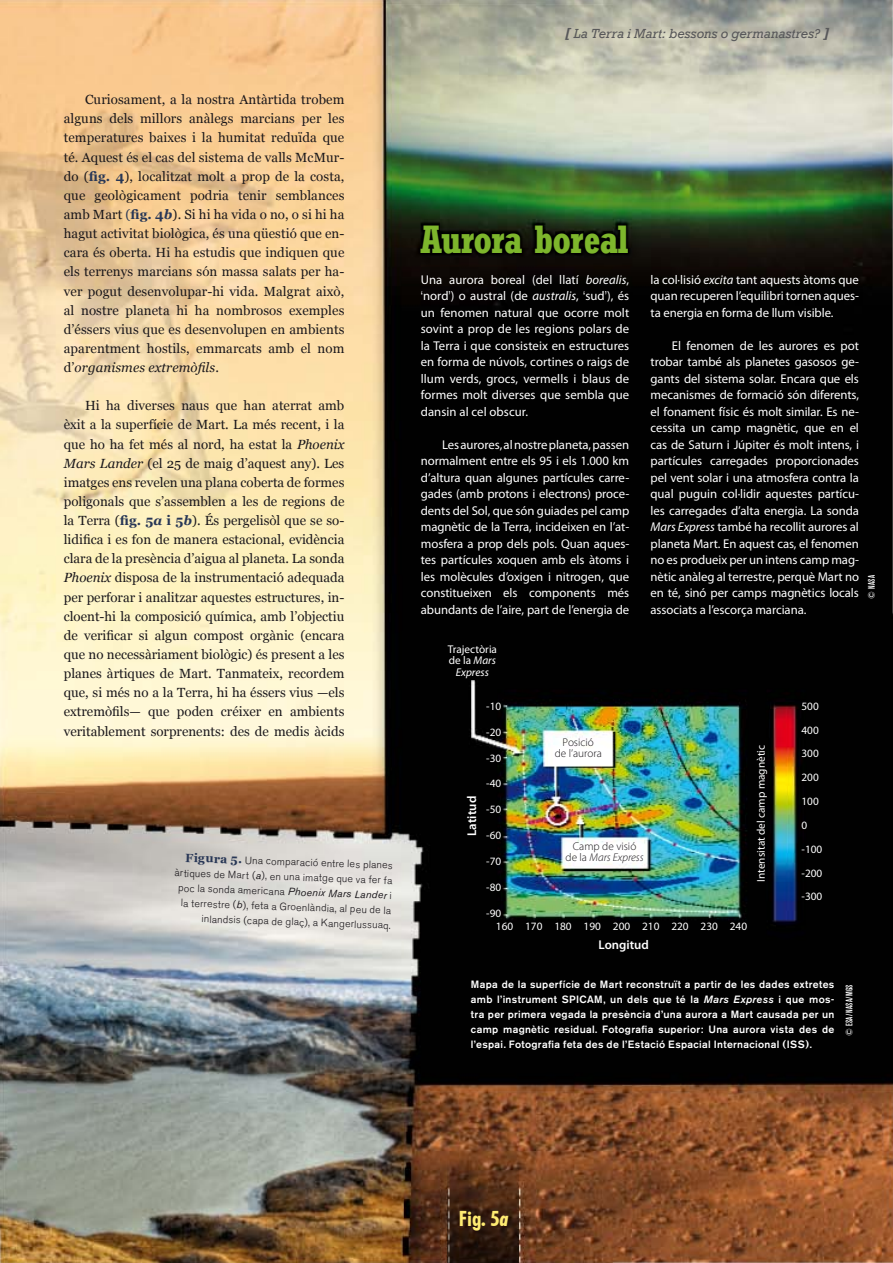
<style>
.page{position:relative;width:893px;height:1263px;background:#fff}
.page>*{position:absolute;margin:0;border:0;box-sizing:border-box;transform-origin:0 0}
.t1{font:700 condensed 39px "Rockwell";letter-spacing:-.02em;color:#7db62c}
.t2{font:700 condensed 21px "Futura BT";color:#ffec72}
.t3{font:italic 13.5px "Rockwell";letter-spacing:.005em;color:#58585a}
.t4{font:13.35px/19.2px "Georgia";letter-spacing:.005em;color:#1a171b;text-align:justify}
.t5{font:12.75px/16.5px "Myriad Pro";letter-spacing:-.005em;color:#fff;text-align:justify}
.t6{font:600 12.75px "Myriad Pro";color:#fff}
.t7{font:11.25px/23.9px "Myriad Pro";color:#fff}
.t8{font:300 11.25px/11.2px "Myriad Pro";color:#1a171b;text-align:center}
.t9{font:500 10.5px/15px "Akzidenz Grotesk BE";letter-spacing:.03em;color:#fff;text-align:justify}
.t10{font:300 10.5px/15px "Akzidenz Grotesk BE";color:#1a171b;text-align:right}
.t11{font:500 condensed 9.3px "Akzidenz Grotesk BE";letter-spacing:.035em;color:#fff}
.s1{font-weight:700;color:#283756}
.s2{color:#283756}
.s3{font-weight:700;font-style:italic;color:#283756}
.s4{font-style:italic}
.s5{font-family:"Georgia";font-weight:700;font-size:12px;color:#283756}
.s6{font-weight:400;font-style:italic}
.s7{font-weight:700}
.s8{font-family:"Akzidenz Grotesk BE";font-weight:300}
</style>
<div class="page">
<img style="left:0;top:0;width:893px;height:1263px">
<svg style="left:447px;top:1158px;width:71px;height:105px;background:#422514"></svg>
<p class="t4" style="left:64px;top:90px;width:282px;text-indent:21px">Curiosament, a la nostra Antàrtida trobem alguns dels millors anàlegs marcians per les temperatures baixes i la humitat reduïda que té. Aquest és el cas del sistema de valls McMur&shy;do (<span class="s1">fig. 4</span>), localitzat molt a prop de la costa, que geològicament podria tenir semblances amb Mart <span class="s2">(</span><span class="s1">fig. 4</span><span class="s3">b</span>). Si hi ha vida o no, o si hi ha hagut activitat biològica, és una qüestió que en&shy;cara és oberta. Hi ha estudis que indiquen que els terrenys marcians són massa salats per ha&shy;ver pogut desenvolupar-hi vida. Malgrat això, al nostre planeta hi ha nombrosos exemples d’éssers vius que es desenvolupen en ambients aparentment hostils, emmarcats amb el nom d’<span class="s4">organismes extremòfils</span>.</p>
<p class="t4" style="left:64px;top:396px;width:282px;text-indent:21px">Hi ha diverses naus que han aterrat amb èxit a la superfície de Mart. La més recent, i la que ho ha fet més al nord, ha estat la <span class="s4">Phoenix Mars Lander</span> (el 25 de maig d’aquest any). Les imatges ens revelen una plana coberta de formes poligonals que s’assemblen a les de regions de la Terra (<span class="s1">fig. 5</span><span class="s3">a</span> <span class="s1">i 5</span><span class="s3">b</span>). És pergelisòl que se so&shy;lidifica i es fon de manera estacional, evidència clara de la presència d’aigua al planeta. La sonda <span class="s4">Phoenix</span> disposa de la instrumentació adequada per perforar i analitzar aquestes estructures, in&shy;cloent-hi la composició química, amb l’objectiu de verificar si algun compost orgànic (encara que no necessàriament biològic) és present a les planes àrtiques de Mart. Tanmateix, recordem que, si més no a la Terra, hi ha éssers vius —els extremòfils— que poden créixer en ambients veritablement sorprenents: des de medis àcids</p>
<p class="t10" style="left:175px;top:850px;width:220px;rotate:2deg"><span class="s5">Figura 5.</span> Una comparació entre les planes àrtiques de Mart (<span class="s6">a</span>), en una imatge que va fer fa poc la sonda americana <span class="s6">Phoenix Mars Lander</span> i la terrestre (<span class="s6">b</span>), feta a Groenlàndia, al peu de la inlandsis (capa de glaç), a Kangerlussuaq.</p>
<p class="t3" style="left:565px;top:26px;width:266px"><span class="s7">[</span> La Terra i Mart: bessons o germanastres? <span class="s7">]</span></p>
<h1 class="t1" style="left:420px;top:216px;width:210px">Aurora boreal</h1>
<p class="t5" style="left:421px;top:271px;width:210px">Una aurora boreal (del llatí <span class="s4">borealis</span>, <span class="s8">‘</span>nord<span class="s8">’</span>) o austral (de <span class="s4">australis</span>, <span class="s8">‘</span>sud<span class="s8">’</span>), és un fenomen natural que ocorre molt sovint a prop de les regions polars de la Terra i que consisteix en estructures en forma de núvols, cortines o raigs de llum verds, grocs, vermells i blaus de formes molt diverses que sembla que dansin al cel obscur.</p>
<p class="t5" style="left:421px;top:436px;width:210px;text-indent:21px">Les aurores, al nostre planeta, passen normalment entre els 95 i els 1.000 km d’altura quan algunes partícules carre&shy;gades (amb protons i electrons) proce&shy;dents del Sol, que són guiades pel camp magnètic de la Terra, incideixen en l’at&shy;mosfera a prop dels pols. Quan aques&shy;tes partícules xoquen amb els àtoms i les molècules d’oxigen i nitrogen, que constitueixen els components més abundants de l’aire, part de l’energia de</p>
<p class="t5" style="left:650px;top:271px;width:210px">la col·lisió <span class="s4">excita</span> tant aquests àtoms que quan recuperen l’equilibri tornen aques&shy;ta energia en forma de llum visible.</p>
<p class="t5" style="left:650px;top:337px;width:210px;text-indent:21px">El fenomen de les aurores es pot trobar també als planetes gasosos ge&shy;gants del sistema solar. Encara que els mecanismes de formació són diferents, el fonament físic és molt similar. Es ne&shy;cessita un camp magnètic, que en el cas de Saturn i Júpiter és molt intens, i partícules carregades proporcionades pel vent solar i una atmosfera contra la qual puguin col·lidir aquestes partícu&shy;les carregades d’alta energia. La sonda <span class="s4">Mars Express</span> també ha recollit aurores al planeta Mart. En aquest cas, el fenomen no es produeix per un intens camp mag&shy;nètic anàleg al terrestre, perquè Mart no en té, sinó per camps magnètics locals associats a l’escorça marciana.</p>
<p class="t11" style="left:866px;top:599px;width:25px;rotate:-90deg">© NASA</p>
<p class="t7" style="left:448px;top:643px;width:51px;line-height:11.2px;text-align:center">Trajectòria de la <span class="s4">Mars<br>Express</span></p>
<p class="t6" style="left:464px;top:836px;width:42px;rotate:-90deg">Latitud</p>
<p class="t7" style="left:486px;top:694px;width:16px">-10</p>
<p class="t7" style="left:486px;top:720px;width:16px">-20</p>
<p class="t7" style="left:486px;top:746px;width:16px">-30</p>
<p class="t7" style="left:486px;top:772px;width:16px">-40</p>
<p class="t7" style="left:486px;top:797px;width:16px">-50</p>
<p class="t7" style="left:486px;top:823px;width:16px">-60</p>
<p class="t7" style="left:486px;top:849px;width:16px">-70</p>
<p class="t7" style="left:486px;top:875px;width:16px">-80</p>
<p class="t7" style="left:486px;top:901px;width:16px">-90</p>
<p class="t8" style="left:555px;top:736px;width:49px">Posició<br>de l’aurora</p>
<p class="t8" style="left:566px;top:840px;width:80px">Camp de visió<br>de la <span class="s4">Mars Express</span></p>
<p class="t7" style="left:496px;top:914px;width:253px">160 170 180 190 200 210 220 230 240</p>
<p class="t6" style="left:599px;top:936px;width:52px">Longitud</p>
<p class="t7" style="left:749px;top:882px;width:138px;rotate:-90deg">Intensitat del camp magnètic</p>
<p class="t7" style="left:801px;top:694px;width:22px">500<br>400<br>300<br>200<br>100<br>0 -100 -200 -300</p>
<p class="t9" style="left:471px;top:977px;width:365px">Mapa de la superfície de Mart reconstruït a partir de les dades extretes amb l’instrument SPICAM, un dels que té la <span class="s4">Mars Express</span> i que mos&shy;tra per primera vegada la presència d’una aurora a Mart causada per un camp magnètic residual. Fotografia superior: Una aurora vista des de l’espai. Fotografia feta des de l’Estació Espacial Internacional (ISS).</p>
<p class="t11" style="left:844px;top:1036px;width:53px;rotate:-90deg">© ESA/NASA/MGS</p>
<h2 class="t2" style="left:459px;top:1205px;width:51px">Fig. 5<span class="s4">a</span></h2>
</div>
